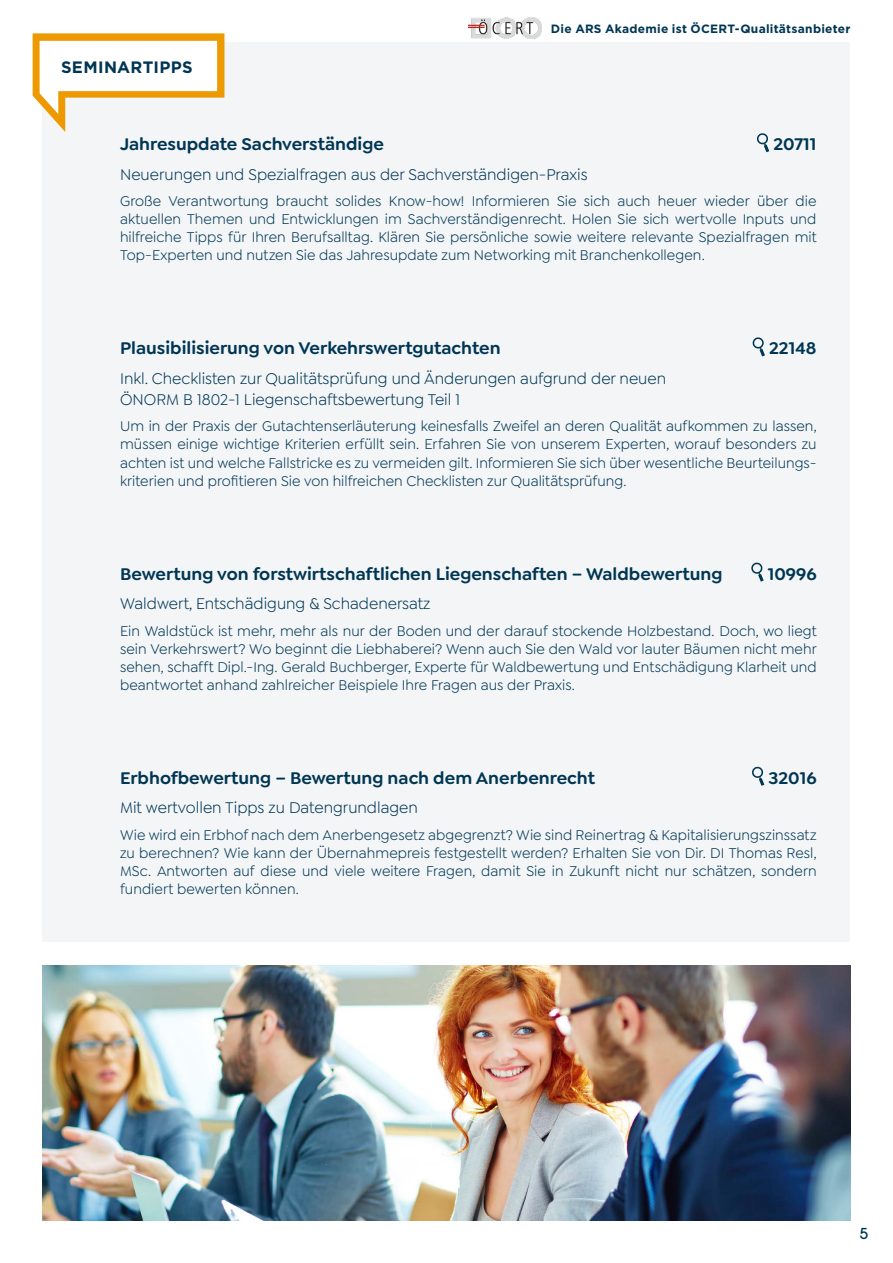
<style>
.page{position:relative;width:893px;height:1263px;background:#fff}
.page>*{position:absolute;margin:0;border:0;box-sizing:border-box;transform-origin:0 0}
.t1{font:600 18px "Goldplay";color:#003653}
.t2{font:16.5px/21px "Goldplay";color:#003653}
.t3{font:700 16.5px "Gotham";letter-spacing:.02em;color:#003653}
.t4{font:15px/18px "Goldplay";letter-spacing:.005em;color:#003653;text-align:justify}
.t5{font:500 15px "ITC Avant Garde Std";color:#003653}
.t6{font:700 12px "Gotham";letter-spacing:.02em;color:#003653}
</style>
<div class="page">
<div style="left:43px;top:43px;width:807px;height:899px;background:#f3f5f7"></div>
<svg style="left:757px;top:133px;width:13px;height:20px"></svg>
<svg style="left:752px;top:337px;width:13px;height:20px"></svg>
<svg style="left:751px;top:562px;width:13px;height:20px"></svg>
<svg style="left:752px;top:766px;width:13px;height:20px"></svg>
<img style="left:468px;top:17px;width:73px;height:22px">
<svg style="left:33px;top:33px;width:191px;height:99px"></svg>
<img style="left:43px;top:965px;width:807px;height:255px">
<p class="t3" style="left:61px;top:56px;width:133px">SEMINARTIPPS</p>
<p class="t6" style="left:551px;top:21px;width:301px">Die ARS Akademie ist ÖCERT-Qualitätsanbieter</p>
<p class="t1" style="left:120px;top:133px;width:265px">Jahresupdate Sachverständige</p>
<p class="t1" style="left:773px;top:133px;width:45px">20711</p>
<p class="t2" style="left:120px;top:164px;width:469px">Neuerungen und Spezialfragen aus der Sachverständigen-Praxis</p>
<p class="t4" style="left:120px;top:192px;width:698px">Große Verantwortung braucht solides Know-how! Informieren Sie sich auch heuer wieder über die aktuellen Themen und Entwicklungen im Sachverständigenrecht. Holen Sie sich wertvolle Inputs und hilfreiche Tipps für Ihren Berufsalltag. Klären Sie persönliche sowie weitere relevante Spezialfragen mit Top-Experten und nutzen Sie das Jahresupdate zum Networking mit Branchenkollegen.</p>
<p class="t1" style="left:120px;top:337px;width:382px">Plausibilisierung von Verkehrswertgutachten</p>
<p class="t1" style="left:769px;top:337px;width:49px">22148</p>
<p class="t2" style="left:120px;top:368px;width:548px">Inkl. Checklisten zur Qualitätsprüfung und Änderungen aufgrund der neuen<br>ÖNORM B 1802-1 Liegenschaftsbewertung Teil 1</p>
<p class="t4" style="left:120px;top:417px;width:698px">Um in der Praxis der Gutachtenserläuterung keinesfalls Zweifel an deren Qualität aufkommen zu lassen, müssen einige wichtige Kriterien erfüllt sein. Erfahren Sie von unserem Experten, worauf besonders zu achten ist und welche Fallstricke es zu vermeiden gilt. Informieren Sie sich über wesentliche Beurteilungs&shy;kriterien und profitieren Sie von hilfreichen Checklisten zur Qualitätsprüfung.</p>
<p class="t1" style="left:120px;top:562px;width:604px">Bewertung von forstwirtschaftlichen Liegenschaften – Waldbewertung</p>
<p class="t1" style="left:768px;top:562px;width:50px">10996</p>
<p class="t2" style="left:120px;top:593px;width:312px">Waldwert, Entschädigung &amp; Schadenersatz</p>
<p class="t4" style="left:120px;top:622px;width:698px">Ein Waldstück ist mehr, mehr als nur der Boden und der darauf stockende Holzbestand. Doch, wo liegt sein Verkehrswert? Wo beginnt die Liebhaberei? Wenn auch Sie den Wald vor lauter Bäumen nicht mehr sehen, schafft Dipl.-Ing. Gerald Buchberger, Experte für Waldbewertung und Entschädigung Klarheit und beantwortet anhand zahlreicher Beispiele Ihre Fragen aus der Praxis.</p>
<p class="t1" style="left:120px;top:766px;width:476px">Erbhofbewertung – Bewertung nach dem Anerbenrecht</p>
<p class="t1" style="left:768px;top:766px;width:50px">32016</p>
<p class="t2" style="left:120px;top:797px;width:299px">Mit wertvollen Tipps zu Datengrundlagen</p>
<p class="t4" style="left:120px;top:826px;width:698px">Wie wird ein Erbhof nach dem Anerbengesetz abgegrenzt? Wie sind Reinertrag &amp; Kapitalisierungszinssatz zu berechnen? Wie kann der Übernahmepreis festgestellt werden? Erhalten Sie von Dir. DI Thomas Resl, MSc. Antworten auf diese und viele weitere Fragen, damit Sie in Zukunft nicht nur schätzen, sondern fundiert bewerten können.</p>
<p class="t5" style="left:860px;top:1224px;width:10px">5</p>
</div>
